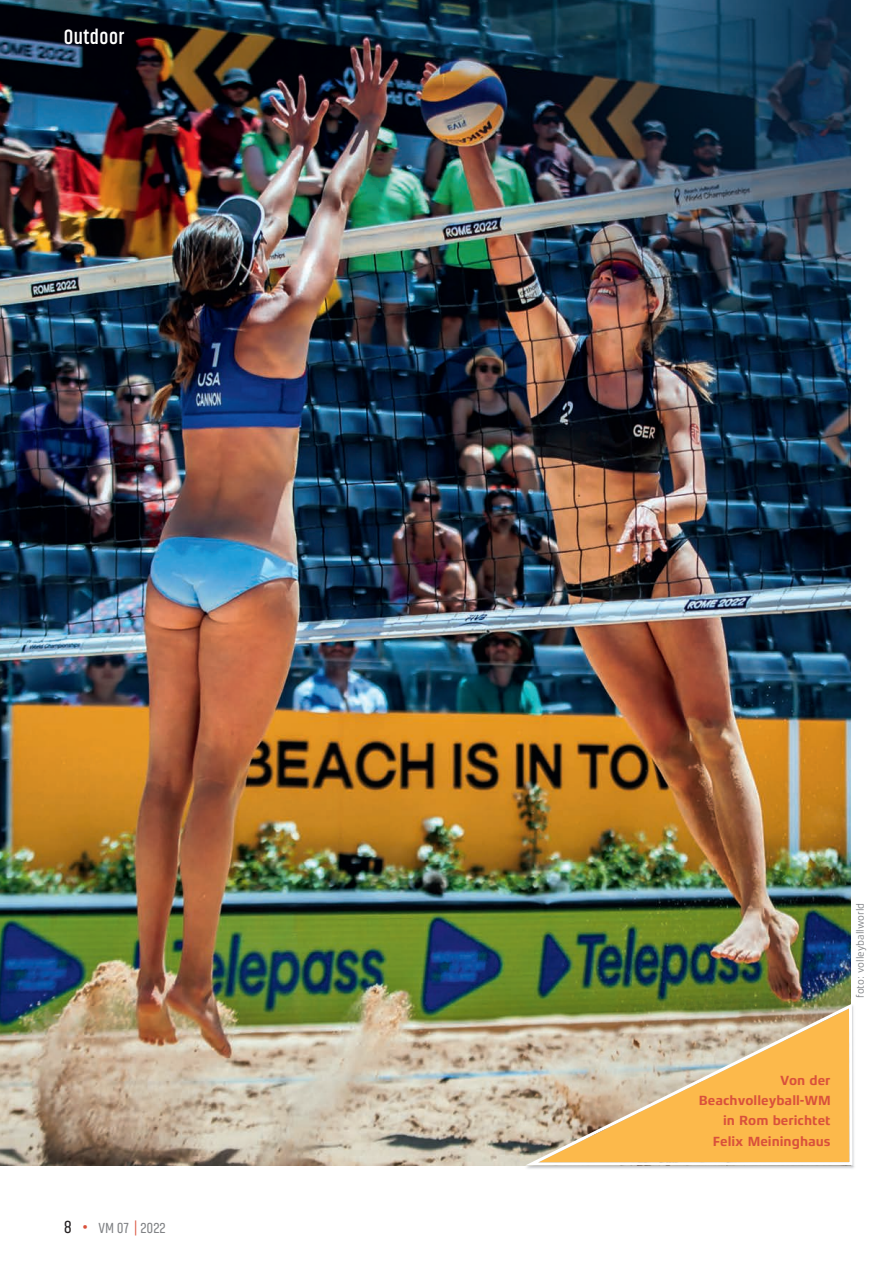
<style>
.page{position:relative;width:893px;height:1263px;background:#fff}
.page>*{position:absolute;margin:0;border:0;box-sizing:border-box;transform-origin:0 0}
.t1{font:700 21px "Akhand";letter-spacing:.025em;color:#fff;scale:.95 1}
.t2{font:15px "Akhand";color:#808285}
.t3{font:700 13.5px/20.2px "Xenois Sans Pro";color:#d9513b;text-align:right}
.t4{font:10.5px "Xenois Sans Pro";color:#808285}
.s1{font-size:18px;color:#231f20}
.s2{font-size:24px;color:#d9513b}
.s3{color:#d9513b}
</style>
<div class="page">
<img style="left:0;top:0;width:850px;height:1165px">
<img style="left:520px;top:999px;width:335px;height:170px">
<svg style="left:525px;top:1004px;width:327px;height:161px;background:#dcb97a"></svg>
<h1 class="t1" style="left:64px;top:29px;width:65px">Outdoor</h1>
<p class="t2" style="left:64px;top:1219px;width:103px"><span class="s1">8</span> <span class="s2">•</span> VM 07 <span class="s3">|</span> 2022</p>
<p class="t4" style="left:856px;top:998px;width:97px;rotate:-90deg">foto: volleyballworld</p>
<p class="t3" style="left:699px;top:1071px;width:133px">Von der<br>Beachvolleyball-WM in Rom berichtet<br>Felix Meininghaus</p>
</div>
